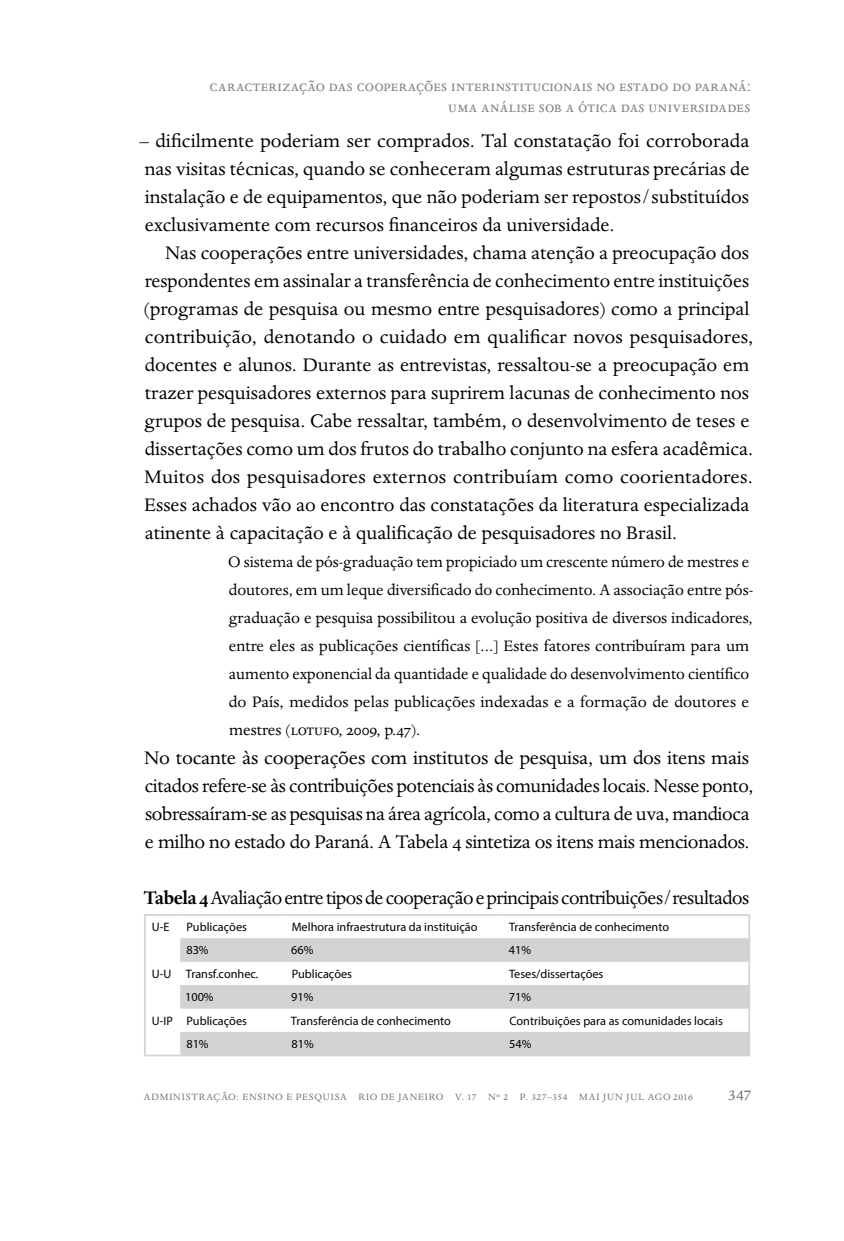
<style>
.page{position:relative;width:844px;height:1241px;background:#fff}
.page>*{position:absolute;margin:0;border:0;box-sizing:border-box;transform-origin:0 0}
._0000_Corpo{font:21px/28px "Dante MT Std";color:#000}
._0000_Corpo__1{font:21px/28px "Dante MT Std";letter-spacing:-.015em;color:#000;text-align:justify}
._3000_Título_da_Figu{font:21px "Dante MT Std";letter-spacing:-.025em;color:#000}
._0001_Citação{font:17.5px/28px "Dante MT Std";color:#000}
.t1{font:17.5px/21px "Dante MT Std";letter-spacing:.02em;color:#808285;text-align:right}
.t2{font:17.5px "Dante MT Std";color:#6d6e71}
._0000_Tabela{font:12.25px "Myriad Pro";color:#000}
.t3{font:10.5px "Dante MT Std";letter-spacing:.09em;color:#6d6e71}
.s1{font-weight:700}
</style>
<div class="page">
<svg style="left:146px;top:915px;width:602px;height:1px"></svg>
<svg style="left:180px;top:938px;width:568px;height:116px;fill:#d1d3d4"></svg>
<hr style="left:144px;top:913px;width:36px;height:2px;background:#d1d3d4">
<hr style="left:503px;top:913px;width:247px;height:2px;background:#d1d3d4">
<hr style="left:180px;top:913px;width:105px;height:2px;background:#d1d3d4">
<hr style="left:285px;top:913px;width:218px;height:2px;background:#d1d3d4">
<hr style="left:748px;top:915px;width:2px;height:23px;background:#d1d3d4">
<hr style="left:748px;top:938px;width:2px;height:23px;background:#d1d3d4">
<hr style="left:748px;top:961px;width:2px;height:23px;background:#d1d3d4">
<hr style="left:748px;top:984px;width:2px;height:24px;background:#d1d3d4">
<hr style="left:748px;top:1008px;width:2px;height:23px;background:#d1d3d4">
<hr style="left:748px;top:1031px;width:2px;height:23px;background:#d1d3d4">
<hr style="left:503px;top:1054px;width:247px;height:2px;background:#d1d3d4">
<hr style="left:180px;top:1054px;width:105px;height:2px;background:#d1d3d4">
<hr style="left:285px;top:1054px;width:218px;height:2px;background:#d1d3d4">
<hr style="left:144px;top:1008px;width:2px;height:23px;background:#d1d3d4">
<hr style="left:144px;top:1031px;width:2px;height:23px;background:#d1d3d4">
<hr style="left:144px;top:1054px;width:36px;height:2px;background:#d1d3d4">
<hr style="left:144px;top:961px;width:2px;height:23px;background:#d1d3d4">
<hr style="left:144px;top:984px;width:2px;height:24px;background:#d1d3d4">
<hr style="left:144px;top:915px;width:2px;height:23px;background:#d1d3d4">
<hr style="left:144px;top:938px;width:2px;height:23px;background:#d1d3d4">
<p class="t1" style="left:209px;top:75px;width:543px">CARACTERIZAÇÃO DAS COOPERAÇÕES INTERINSTITUCIONAIS NO ESTADO DO PARANÁ:<br>UMA ANÁLISE SOB A ÓTICA DAS UNIVERSIDADES</p>
<p class="_0000_Corpo__1" style="left:139px;top:127px;width:611px">– dificilmente poderiam ser comprados. Tal constatação foi corroborada nas visitas técnicas, quando se conheceram algumas estruturas precárias de instalação e de equipamentos, que não poderiam ser repostos/substituídos exclusivamente com recursos financeiros da universidade.</p>
<p class="_0000_Corpo" style="left:144px;top:239px;width:610px;text-indent:21px">Nas cooperações entre universidades, chama atenção a preocupação dos respondentes em assinalar a transferência de conhecimento entre instituições (programas de pesquisa ou mesmo entre pesquisadores) como a principal contribuição, denotando o cuidado em qualificar novos pesquisadores, docentes e alunos. Durante as entrevistas, ressaltou-se a preocupação em trazer pesquisadores externos para suprirem lacunas de conhecimento nos grupos de pesquisa. Cabe ressaltar, também, o desenvolvimento de teses e dissertações como um dos frutos do trabalho conjunto na esfera acadêmica.<br>Muitos dos pesquisadores externos contribuíam como coorientadores.<br>Esses achados vão ao encontro das constatações da literatura especializada atinente à capacitação e à qualificação de pesquisadores no Brasil.</p>
<p class="_0001_Citação" style="left:228px;top:548px;width:526px">O sistema de pós-graduação tem propiciado um crescente número de mestres e doutores, em um leque diversificado do conhecimento. A associação entre pós&shy;graduação e pesquisa possibilitou a evolução positiva de diversos indicadores, entre eles as publicações científicas [...] Estes fatores contribuíram para um aumento exponencial da quantidade e qualidade do desenvolvimento científico do País, medidos pelas publicações indexadas e a formação de doutores e mestres (lotufo, 2009, p.47).</p>
<p class="_0000_Corpo__1" style="left:144px;top:743px;width:610px;text-align:left">No tocante às cooperações com institutos de pesquisa, um dos itens mais citados refere-se às contribuições potenciais às comunidades locais. Nesse ponto, sobressaíram-se as pesquisas na área agrícola, como a cultura de uva, mandioca e milho no estado do Paraná. A Tabela 4 sintetiza os itens mais mencionados.</p>
<p class="_3000_Título_da_Figu" style="left:143px;top:884px;width:607px"><span class="s1">Tabela 4</span> Avaliação entre tipos de cooperação e principais contribuições/resultados</p>
<p class="_0000_Tabela" style="left:152px;top:919px;width:19px">U-E</p>
<p class="_0000_Tabela" style="left:186px;top:919px;width:62px">Publicações</p>
<p class="_0000_Tabela" style="left:291px;top:919px;width:187px">Melhora infraestrutura da instituição</p>
<p class="_0000_Tabela" style="left:509px;top:919px;width:161px">Transferência de conhecimento</p>
<p class="_0000_Tabela" style="left:186px;top:942px;width:24px">83%</p>
<p class="_0000_Tabela" style="left:291px;top:942px;width:24px">66%</p>
<p class="_0000_Tabela" style="left:508px;top:942px;width:24px">41%</p>
<p class="_0000_Tabela" style="left:152px;top:966px;width:21px">U-U</p>
<p class="_0000_Tabela" style="left:186px;top:966px;width:74px">Transf.conhec.</p>
<p class="_0000_Tabela" style="left:291px;top:966px;width:62px">Publicações</p>
<p class="_0000_Tabela" style="left:509px;top:966px;width:96px">Teses/dissertações</p>
<p class="_0000_Tabela" style="left:185px;top:989px;width:30px">100%</p>
<p class="_0000_Tabela" style="left:291px;top:989px;width:24px">91%</p>
<p class="_0000_Tabela" style="left:508px;top:989px;width:24px">71%</p>
<p class="_0000_Tabela" style="left:152px;top:1013px;width:23px">U-IP</p>
<p class="_0000_Tabela" style="left:186px;top:1013px;width:62px">Publicações</p>
<p class="_0000_Tabela" style="left:291px;top:1013px;width:161px">Transferência de conhecimento</p>
<p class="_0000_Tabela" style="left:509px;top:1013px;width:215px">Contribuições para as comunidades locais</p>
<p class="_0000_Tabela" style="left:186px;top:1036px;width:24px">81%</p>
<p class="_0000_Tabela" style="left:291px;top:1036px;width:24px">81%</p>
<p class="_0000_Tabela" style="left:509px;top:1036px;width:24px">54%</p>
<p class="t3" style="left:144px;top:1090px;width:550px">ADMINISTRAÇÃO: ENSINO E PESQUISA RIO DE JANEIRO V. 17 No 2 P. 327–354 MAI JUN JUL AGO 2016</p>
<p class="t2" style="left:728px;top:1083px;width:25px">347</p>
</div>
